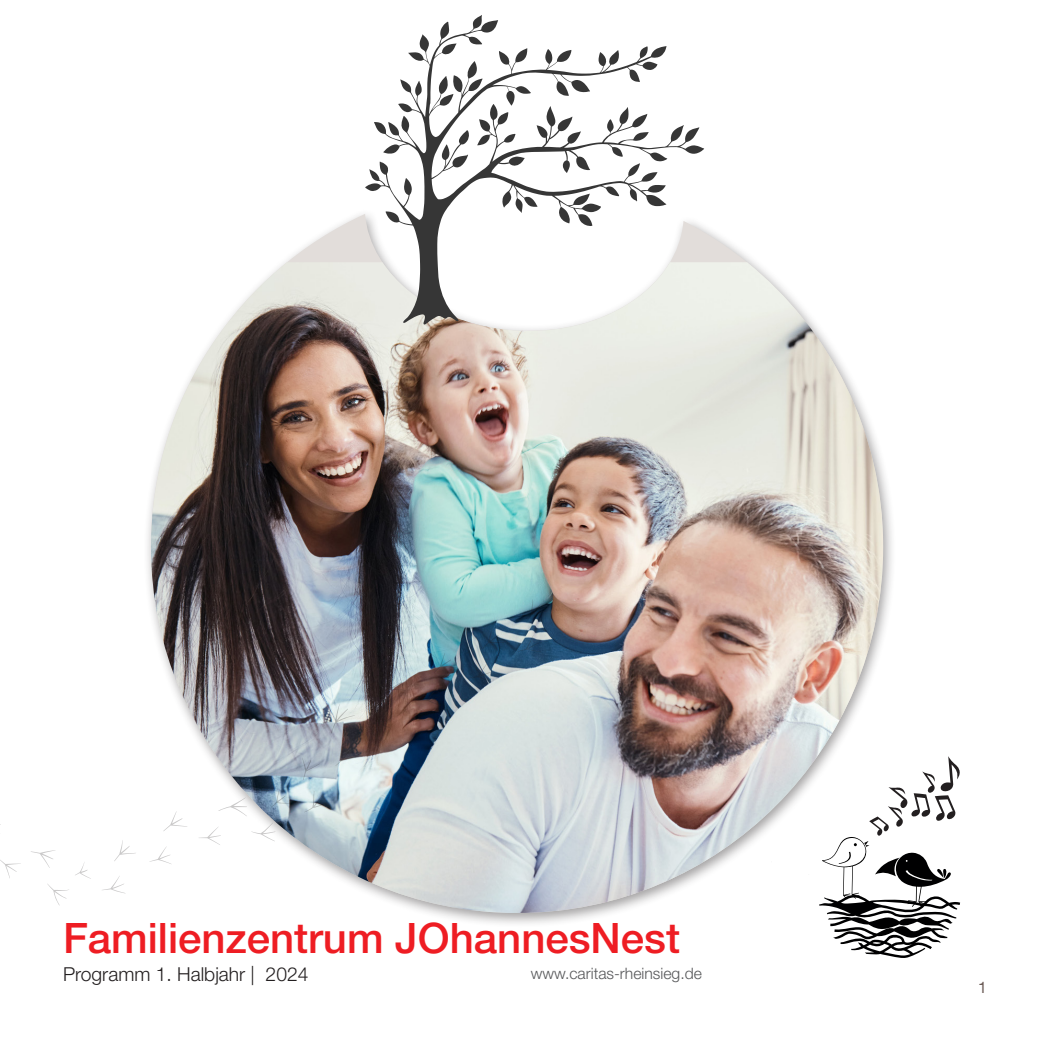
<style>
.page{position:relative;width:1042px;height:1042px;background:#fff}
.page>*{position:absolute;margin:0;border:0;box-sizing:border-box;transform-origin:0 0}
.Title_03_Left{font:500 42px "Helvetica Neue LT Pro";color:#ee1d23}
.Title_03_Left-2{font:300 19.25px "Helvetica Neue LT Pro";color:#231f20}
.t1{font:300 15.75px "Helvetica Neue LT Pro";color:#57585a}
.t2{font:15.75px "Helvetica Neue LT Pro";color:#6c5c57}
</style>
<div class="page">
<div style="left:143px;top:209px;width:753px;height:719px;background:#231f20;opacity:.42"></div>
<svg style="left:151px;top:214px;width:732px;height:48px"></svg>
<img style="left:151px;top:262px;width:732px;height:651px">
<svg style="left:819px;top:756px;width:142px;height:202px"></svg>
<svg style="left:31px;top:850px;width:24px;height:18px"></svg>
<svg style="left:0;top:860px;width:21px;height:18px"></svg>
<svg style="left:75px;top:862px;width:15px;height:16px"></svg>
<svg style="left:47px;top:884px;width:22px;height:22px"></svg>
<svg style="left:114px;top:840px;width:22px;height:21px"></svg>
<svg style="left:102px;top:876px;width:23px;height:17px"></svg>
<svg style="left:163px;top:811px;width:25px;height:20px"></svg>
<svg style="left:149px;top:846px;width:23px;height:18px"></svg>
<svg style="left:218px;top:797px;width:29px;height:19px"></svg>
<svg style="left:198px;top:826px;width:23px;height:19px"></svg>
<svg style="left:270px;top:789px;width:21px;height:18px"></svg>
<svg style="left:251px;top:822px;width:24px;height:19px"></svg>
<svg style="left:302px;top:757px;width:18px;height:23px"></svg>
<svg style="left:304px;top:791px;width:24px;height:21px"></svg>
<svg style="left:331px;top:703px;width:24px;height:30px"></svg>
<svg style="left:335px;top:744px;width:22px;height:22px"></svg>
<svg style="left:383px;top:675px;width:24px;height:20px"></svg>
<svg style="left:368px;top:710px;width:23px;height:18px"></svg>
<svg style="left:433px;top:652px;width:24px;height:21px"></svg>
<svg style="left:418px;top:687px;width:23px;height:19px"></svg>
<svg style="left:482px;top:628px;width:23px;height:21px"></svg>
<svg style="left:468px;top:663px;width:24px;height:19px"></svg>
<svg style="left:526px;top:599px;width:22px;height:22px"></svg>
<svg style="left:517px;top:635px;width:24px;height:17px"></svg>
<svg style="left:365px;top:15px;width:339px;height:311px"></svg>
<p class="Title_03_Left" style="left:63px;top:912px;width:618px">Familienzentrum JOhannesNest</p>
<p class="Title_03_Left-2" style="left:63px;top:962px;width:247px">Programm 1. Halbjahr | 2024</p>
<p class="t1" style="left:531px;top:964px;width:172px">www.caritas-rheinsieg.de</p>
<p class="t2" style="left:978px;top:977px;width:10px">1</p>
</div>
